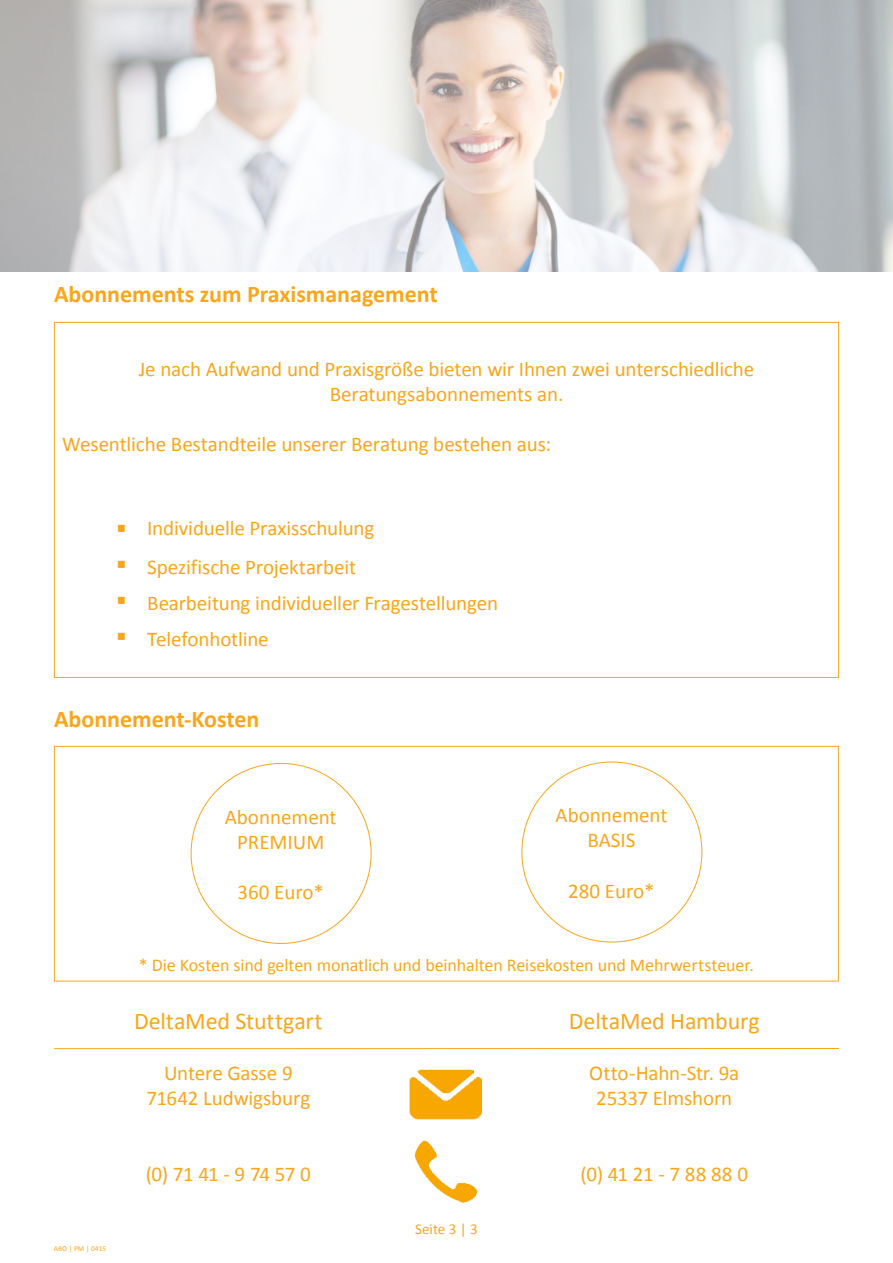
<style>
.page{position:relative;width:893px;height:1263px;background:#fff}
.page>*{position:absolute;margin:0;border:0;box-sizing:border-box;transform-origin:0 0}
.t1{font:700 24px "Calibri";color:#f9a61b}
.t2{font:24px "Calibri";letter-spacing:-.005em;color:#f9a61b}
.t3{font:21px "Calibri";letter-spacing:-.005em;color:#f9a61b}
.t4{font:18px "Calibri";letter-spacing:-.005em;color:#f9a61b}
.t5{font:15px "Calibri";color:#f9a61b}
.t6{font:7.5px "Calibri";color:#f9a61b}
.s1{font-size:30px}
</style>
<div class="page">
<img style="left:0;top:0;width:893px;height:272px">
<div style="left:54px;top:746px;width:785px;height:235px;border:1px solid #f9a61b"></div>
<hr style="left:54px;top:1048px;width:785px;height:1px;background:#f9a61b">
<img style="left:398px;top:1048px;width:96px;height:72px">
<img style="left:414px;top:1140px;width:64px;height:63px">
<p class="t1" style="left:54px;top:278px;width:385px">Abonnements zum Praxismanagement</p>
<p class="t3" style="left:139px;top:355px;width:617px">Je nach Aufwand und Praxisgröße bieten wir Ihnen zwei unterschiedliche</p>
<p class="t3" style="left:330px;top:381px;width:235px">Beratungsabonnements an.</p>
<p class="t3" style="left:62px;top:431px;width:490px">Wesentliche Bestandteile unserer Beratung bestehen aus:</p>
<p class="t3" style="left:116px;top:514px;width:260px"><span class="s1">▪</span> Individuelle Praxisschulung</p>
<p class="t3" style="left:116px;top:553px;width:241px"><span class="s1">▪</span> Spezifische Projektarbeit</p>
<p class="t3" style="left:116px;top:589px;width:383px"><span class="s1">▪</span> Bearbeitung individueller Fragestellungen</p>
<p class="t3" style="left:116px;top:625px;width:154px"><span class="s1">▪</span> Telefonhotline</p>
<p class="t1" style="left:54px;top:704px;width:207px">Abonnement-Kosten</p>
<p class="t3" style="left:225px;top:803px;width:113px">Abonnement</p>
<p class="t3" style="left:237px;top:828px;width:89px">PREMIUM</p>
<p class="t3" style="left:237px;top:879px;width:88px">360 Euro*</p>
<p class="t3" style="left:556px;top:802px;width:113px">Abonnement</p>
<p class="t3" style="left:587px;top:827px;width:49px">BASIS</p>
<p class="t3" style="left:568px;top:877px;width:88px">280 Euro*</p>
<p class="t4" style="left:139px;top:953px;width:617px">* Die Kosten sind gelten monatlich und beinhalten Reisekosten und Mehrwertsteuer.</p>
<p class="t6" style="left:54px;top:1244px;width:54px">ABO | PM | 0415</p>
<p class="t2" style="left:134px;top:1006px;width:190px">DeltaMed Stuttgart</p>
<p class="t3" style="left:164px;top:1059px;width:130px">Untere Gasse 9</p>
<p class="t3" style="left:146px;top:1085px;width:165px">71642 Ludwigsburg</p>
<p class="t3" style="left:146px;top:1160px;width:167px">(0) 71 41 - 9 74 57 0</p>
<p class="t5" style="left:415px;top:1219px;width:64px">Seite 3 | 3</p>
<p class="t2" style="left:569px;top:1006px;width:192px">DeltaMed Hamburg</p>
<p class="t3" style="left:589px;top:1059px;width:152px">Otto-Hahn-Str. 9a</p>
<p class="t3" style="left:596px;top:1085px;width:137px">25337 Elmshorn</p>
<p class="t3" style="left:581px;top:1160px;width:169px">(0) 41 21 - 7 88 88 0</p>
</div>
